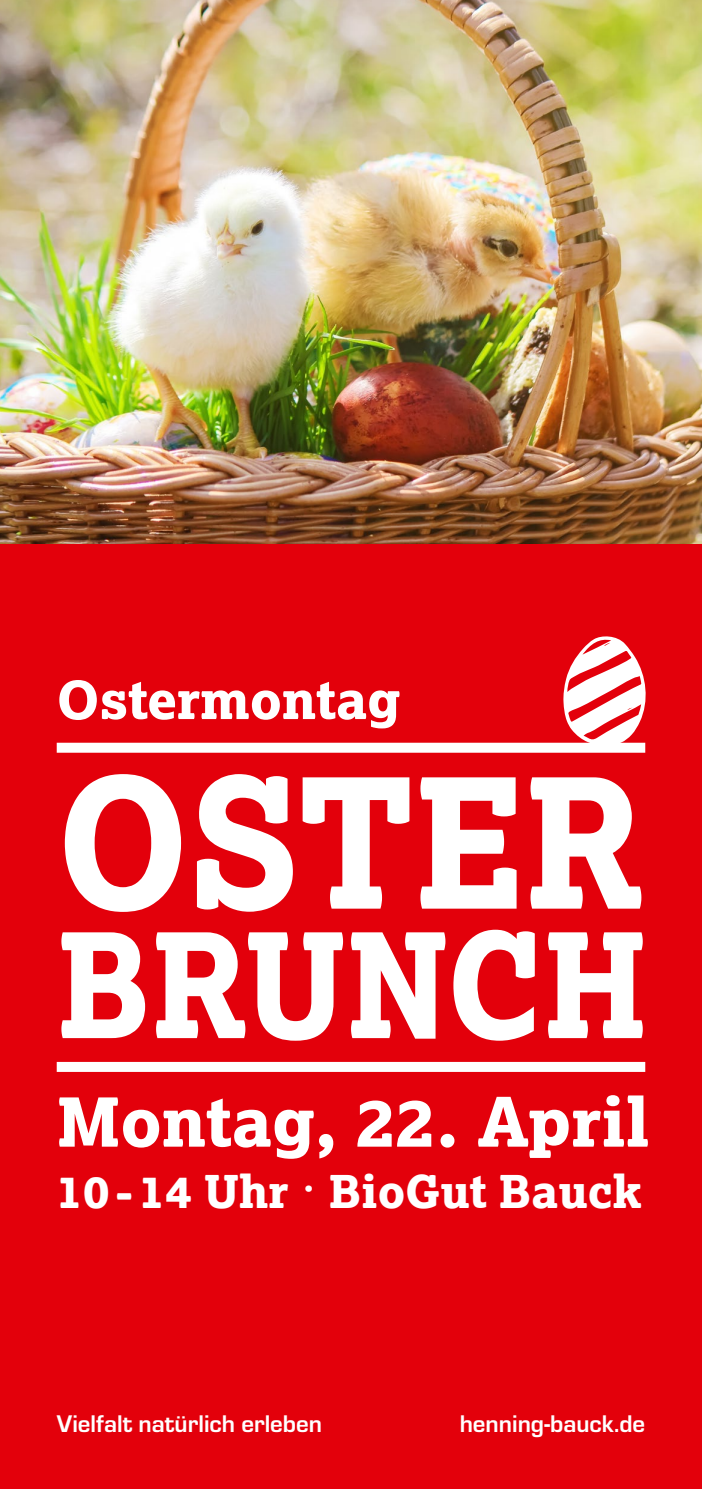
<style>
.page{position:relative;width:702px;height:1489px;background:#fff}
.page>*{position:absolute;margin:0;border:0;box-sizing:border-box;transform-origin:0 0}
.t1{font:800 180px "Lexia";color:#fff;scale:.9 1}
.t2{font:800 145px "Lexia";color:#fff;scale:.9 1}
.t3{font:800 67.5px "Lexia";color:#fff}
.t4{font:800 52.25px "Lexia";color:#fff}
.t5{font:800 45px "Lexia";color:#fff}
.t6{font:700 25px "Eurostile";color:#fff}
</style>
<div class="page">
<div style="left:0;top:0;width:702px;height:1488px;background:#e3000b"></div>
<svg style="left:563px;top:636px;width:83px;height:110px"></svg>
<div style="left:57px;top:742px;width:588px;height:10px;background:#fff"></div>
<div style="left:57px;top:1061px;width:588px;height:10px;background:#fff"></div>
<img style="left:0;top:0;width:702px;height:543px">
<h3 class="t4" style="left:57px;top:666px;width:345px">Ostermontag</h3>
<h1 class="t1" style="left:57px;top:726px;width:653px">OSTER</h1>
<h2 class="t2" style="left:57px;top:891px;width:657px">BRUNCH</h2>
<h3 class="t3" style="left:57px;top:1078px;width:594px">Montag, 22. April</h3>
<h3 class="t5" style="left:57px;top:1162px;width:586px">10-14 Uhr · BioGut Bauck</h3>
<p class="t6" style="left:57px;top:1405px;width:267px">Vielfalt natürlich erleben</p>
<p class="t6" style="left:459px;top:1405px;width:187px">henning-bauck.de</p>
</div>
